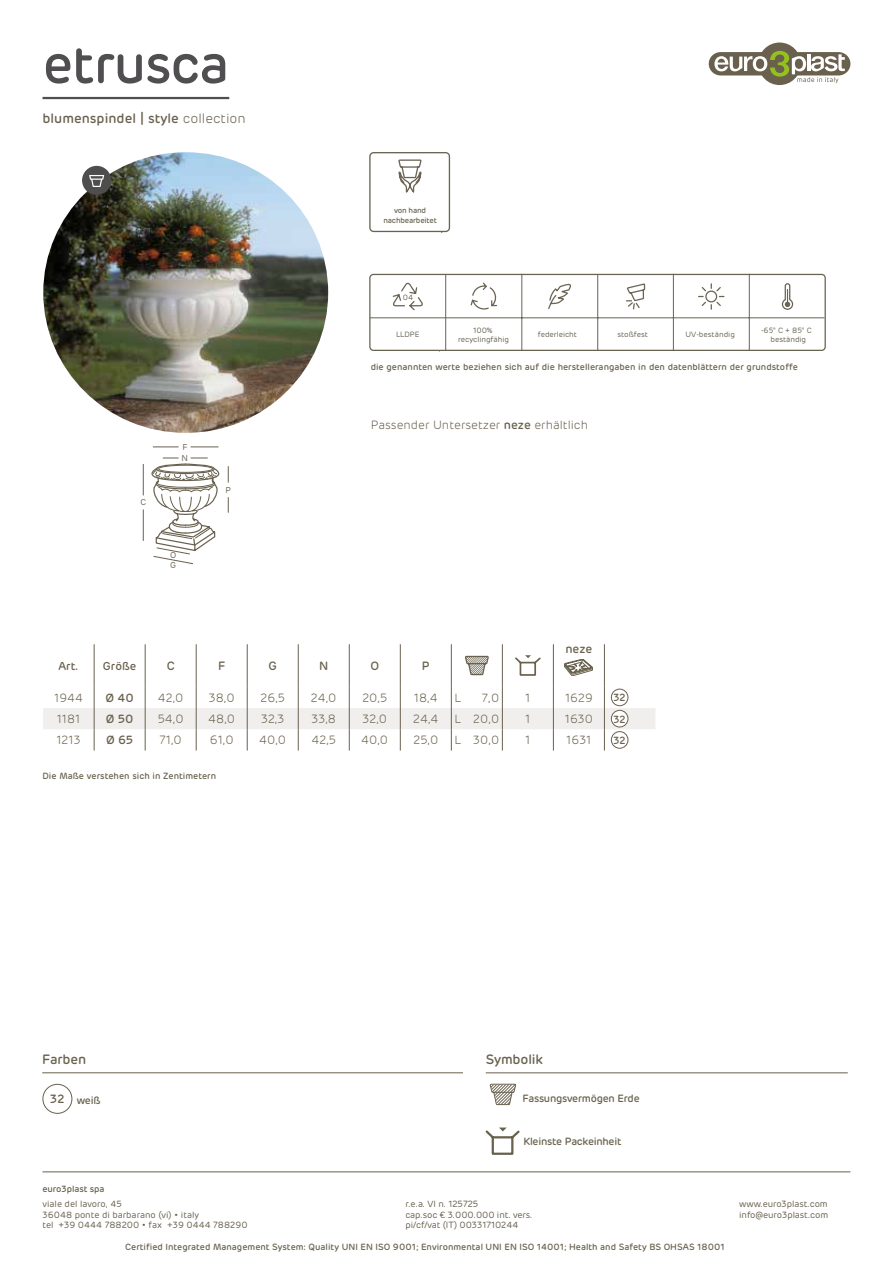
<style>
.page{position:relative;width:893px;height:1263px;background:#fff}
.page>*{position:absolute;margin:0;border:0;box-sizing:border-box;transform-origin:0 0}
.t1{font:500 54px "Rubrik";letter-spacing:-.025em;color:#504e50}
.t2{font:500 13.5px "Rubrik";color:#69614e}
.t3{font:300 12px "Rubrik";color:#69614e}
.t4{font:500 12px "Rubrik";color:#69614e}
.t5{font:300 11.85px "Rubrik";color:#69614e}
.t6{font:500 11.85px "Rubrik";color:#69614e}
.t7{font:500 11.4px "Rubrik";color:#69614e}
.t8{font:500 10.5px "Rubrik";letter-spacing:-.025em;color:#69614e}
.t9{font:500 10.35px "Rubrik";color:#69614e}
.t10{font:500 9px "Rubrik";color:#69614e}
.t11{font:9px/10.5px "Rubrik";letter-spacing:-.01em;color:#69614e}
.t12{font:8.55px/11.4px "Rubrik";color:#69614e}
.t13{font:7.65px/9.1px "Rubrik";letter-spacing:-.01em;color:#696453;text-align:center}
.t14{font:500 7.65px/9.3px "Rubrik";letter-spacing:-.025em;color:#696453;text-align:center}
.s1{font-weight:300}
.s2{font-weight:500}
.s3{font-size:12px}
</style>
<div class="page">
<hr style="left:43px;top:1171px;width:807px;height:1px;background:#69614e">
<div style="left:758px;top:43px;width:43px;height:42px;background:#69614e;border-radius:50%"></div>
<div style="left:709px;top:52px;width:141px;height:23px;background:#69614e;border-radius:12px"></div>
<svg style="left:714px;top:51px;width:131px;height:32px"></svg>
<hr style="left:43px;top:97px;width:186px;height:2px;background:#504e50">
<img style="left:43px;top:152px;width:285px;height:281px">
<div style="left:82px;top:166px;width:29px;height:29px;background:#4e4e4f;border-radius:50%"></div>
<svg style="left:89px;top:175px;width:15px;height:12px"></svg>
<svg style="left:153px;top:447px;width:26px;height:1px"></svg>
<svg style="left:191px;top:447px;width:27px;height:1px"></svg>
<svg style="left:143px;top:458px;width:86px;height:106px"></svg>
<hr style="left:196px;top:644px;width:1px;height:43px;background:#69614e">
<hr style="left:247px;top:644px;width:1px;height:43px;background:#69614e">
<hr style="left:298px;top:644px;width:1px;height:43px;background:#69614e">
<hr style="left:349px;top:644px;width:1px;height:43px;background:#69614e">
<hr style="left:400px;top:644px;width:1px;height:43px;background:#69614e">
<hr style="left:553px;top:644px;width:1px;height:43px;background:#69614e">
<hr style="left:604px;top:644px;width:1px;height:43px;background:#69614e">
<hr style="left:94px;top:644px;width:1px;height:43px;background:#69614e">
<hr style="left:145px;top:644px;width:1px;height:43px;background:#69614e">
<hr style="left:451px;top:644px;width:1px;height:43px;background:#69614e">
<hr style="left:502px;top:644px;width:1px;height:43px;background:#69614e">
<svg style="left:43px;top:687px;width:612px;height:63px"></svg>
<svg style="left:465px;top:656px;width:24px;height:19px"></svg>
<svg style="left:515px;top:655px;width:26px;height:21px"></svg>
<div style="left:611px;top:689px;width:17px;height:17px;background:#fff;border-radius:50%"></div>
<div style="left:611px;top:689px;width:17px;height:17px;border:1px solid #69614e;border-radius:50%"></div>
<div style="left:611px;top:710px;width:17px;height:17px;background:#fff;border-radius:50%"></div>
<div style="left:611px;top:710px;width:17px;height:17px;border:1px solid #69614e;border-radius:50%"></div>
<div style="left:611px;top:732px;width:17px;height:16px;background:#fff;border-radius:50%"></div>
<div style="left:611px;top:731px;width:17px;height:17px;border:1px solid #69614e;border-radius:50%"></div>
<svg style="left:564px;top:659px;width:29px;height:17px"></svg>
<hr style="left:370px;top:318px;width:454px;height:1px;background:#686452">
<hr style="left:522px;top:274px;width:1px;height:76px;background:#686452">
<hr style="left:597px;top:274px;width:1px;height:77px;background:#686452">
<hr style="left:673px;top:274px;width:1px;height:76px;background:#686452">
<hr style="left:749px;top:274px;width:1px;height:76px;background:#686452">
<svg style="left:698px;top:282px;width:96px;height:28px"></svg>
<svg style="left:547px;top:283px;width:99px;height:66px"></svg>
<hr style="left:445px;top:274px;width:1px;height:77px;background:#686452">
<svg style="left:392px;top:282px;width:31px;height:29px"></svg>
<svg style="left:470px;top:282px;width:27px;height:28px"></svg>
<div style="left:369px;top:274px;width:457px;height:77px;border:1px solid #686452;border-radius:4px"></div>
<svg style="left:398px;top:159px;width:24px;height:34px"></svg>
<div style="left:369px;top:152px;width:81px;height:80px;border:1px solid #686452;border-radius:4px"></div>
<hr style="left:42px;top:1072px;width:421px;height:1px;background:#69614e">
<hr style="left:486px;top:1072px;width:362px;height:1px;background:#69614e">
<svg style="left:489px;top:1083px;width:27px;height:22px"></svg>
<svg style="left:485px;top:1127px;width:35px;height:28px"></svg>
<div style="left:43px;top:1084px;width:29px;height:30px;border:1px solid #69614e;border-radius:50%"></div>
<h1 class="t1" style="left:43px;top:30px;width:188px">etrusca</h1>
<h2 class="t2" style="left:43px;top:110px;width:205px">blumenspindel | style <span class="s1">collection</span></h2>
<p class="t12" style="left:140px;top:497px;width:7px">C</p>
<p class="t12" style="left:182px;top:441px;width:8px">F<br>N</p>
<p class="t12" style="left:170px;top:550px;width:8px;line-height:9.4px">O<br>G</p>
<p class="t12" style="left:226px;top:484px;width:7px">P</p>
<p class="t14" style="left:383px;top:206px;width:55px">von hand nachbearbeitet</p>
<p class="t13" style="left:403px;top:293px;width:12px">04</p>
<p class="t13" style="left:458px;top:325px;width:52px">100% recyclingfähig</p>
<p class="t13" style="left:396px;top:330px;width:25px">LLDPE</p>
<p class="t13" style="left:538px;top:330px;width:41px">federleicht</p>
<p class="t13" style="left:618px;top:330px;width:32px">stoßfest</p>
<p class="t13" style="left:685px;top:330px;width:51px">UV-beständig</p>
<p class="t13" style="left:761px;top:325px;width:52px">-65° C + 85° C</p>
<p class="t13" style="left:771px;top:335px;width:37px">beständig</p>
<p class="t10" style="left:371px;top:361px;width:429px">die genannten werte beziehen sich auf die herstellerangaben in den datenblättern der grundstoffe</p>
<h3 class="t3" style="left:371px;top:417px;width:219px">Passender Untersetzer <span class="s2">neze</span> erhältlich</h3>
<h3 class="t4" style="left:565px;top:641px;width:29px">neze</h3>
<p class="t7" style="left:59px;top:658px;width:22px">Art.</p>
<p class="t7" style="left:103px;top:658px;width:35px">Größe</p>
<h3 class="t4" style="left:167px;top:658px;width:9px">C</h3>
<h3 class="t4" style="left:218px;top:658px;width:9px">F</h3>
<h3 class="t4" style="left:269px;top:658px;width:10px">G</h3>
<h3 class="t4" style="left:319px;top:658px;width:11px">N</h3>
<h3 class="t4" style="left:370px;top:658px;width:10px">O</h3>
<h3 class="t4" style="left:422px;top:658px;width:9px">P</h3>
<h3 class="t5" style="left:54px;top:690px;width:30px">1944</h3>
<h3 class="t6" style="left:106px;top:690px;width:30px">Ø 40</h3>
<h3 class="t3" style="left:158px;top:690px;width:27px">42,0</h3>
<h3 class="t3" style="left:209px;top:690px;width:27px">38,0</h3>
<h3 class="t3" style="left:260px;top:690px;width:26px">26,5</h3>
<h3 class="t3" style="left:311px;top:690px;width:27px">24,0</h3>
<h3 class="t3" style="left:362px;top:690px;width:26px">20,5</h3>
<h3 class="t3" style="left:414px;top:690px;width:25px">18,4</h3>
<h3 class="t5" style="left:454px;top:690px;width:8px">L</h3>
<h3 class="t5" style="left:482px;top:690px;width:19px">7,0</h3>
<h3 class="t3" style="left:525px;top:690px;width:7px">1</h3>
<h3 class="t5" style="left:565px;top:690px;width:29px">1629</h3>
<p class="t9" style="left:614px;top:691px;width:14px">32</p>
<h3 class="t5" style="left:57px;top:711px;width:25px">1181</h3>
<h3 class="t6" style="left:106px;top:711px;width:29px">Ø 50</h3>
<h3 class="t3" style="left:158px;top:711px;width:27px">54,0</h3>
<h3 class="t3" style="left:208px;top:711px;width:28px">48,0</h3>
<h3 class="t3" style="left:261px;top:711px;width:25px">32,3</h3>
<h3 class="t3" style="left:311px;top:711px;width:26px">33,8</h3>
<h3 class="t3" style="left:362px;top:711px;width:26px">32,0</h3>
<h3 class="t3" style="left:413px;top:711px;width:27px">24,4</h3>
<h3 class="t5" style="left:454px;top:711px;width:46px">L 20,0</h3>
<h3 class="t3" style="left:525px;top:711px;width:7px">1</h3>
<h3 class="t5" style="left:565px;top:711px;width:30px">1630</h3>
<p class="t9" style="left:614px;top:712px;width:14px">32</p>
<h3 class="t5" style="left:56px;top:733px;width:26px">1213</h3>
<h3 class="t6" style="left:106px;top:733px;width:29px">Ø 65</h3>
<h3 class="t3" style="left:160px;top:732px;width:24px">71,0</h3>
<h3 class="t3" style="left:210px;top:732px;width:25px">61,0</h3>
<h3 class="t3" style="left:259px;top:732px;width:28px">40,0</h3>
<h3 class="t3" style="left:311px;top:732px;width:26px">42,5</h3>
<h3 class="t3" style="left:361px;top:732px;width:28px">40,0</h3>
<h3 class="t3" style="left:413px;top:732px;width:26px">25,0</h3>
<h3 class="t5" style="left:454px;top:733px;width:46px">L 30,0</h3>
<h3 class="t3" style="left:525px;top:732px;width:7px">1</h3>
<h3 class="t5" style="left:566px;top:733px;width:27px">1631</h3>
<p class="t9" style="left:614px;top:734px;width:14px">32</p>
<p class="t10" style="left:43px;top:770px;width:175px">Die Maße verstehen sich in Zentimetern</p>
<h2 class="t2" style="left:42px;top:1051px;width:46px">Farben</h2>
<p class="t8" style="left:50px;top:1093px;width:52px"><span class="s3">32</span> weiß</p>
<h2 class="t2" style="left:486px;top:1051px;width:59px">Symbolik</h2>
<p class="t8" style="left:522px;top:1092px;width:119px">Fassungsvermögen Erde</p>
<p class="t8" style="left:524px;top:1135px;width:99px">Kleinste Packeinheit</p>
<p class="t10" style="left:43px;top:1183px;width:64px">euro3plast spa</p>
<p class="t11" style="left:43px;top:1199px;width:207px">viale del lavoro, 45<br>36048 ponte di barbarano (vi) • italy<br>tel +39 0444 788200 • fax +39 0444 788290</p>
<p class="t11" style="left:405px;top:1199px;width:129px">r.e.a. VI n. 125725<br>cap.soc € 3.000.000 int. vers. pi/cf/vat (IT) 00331710244</p>
<p class="t11" style="left:739px;top:1199px;width:91px">www.euro3plast.com info@euro3plast.com</p>
<p class="t10" style="left:125px;top:1241px;width:601px">Certified Integrated Management System: Quality UNI EN ISO 9001; Environmental UNI EN ISO 14001; Health and Safety BS OHSAS 18001</p>
</div>
